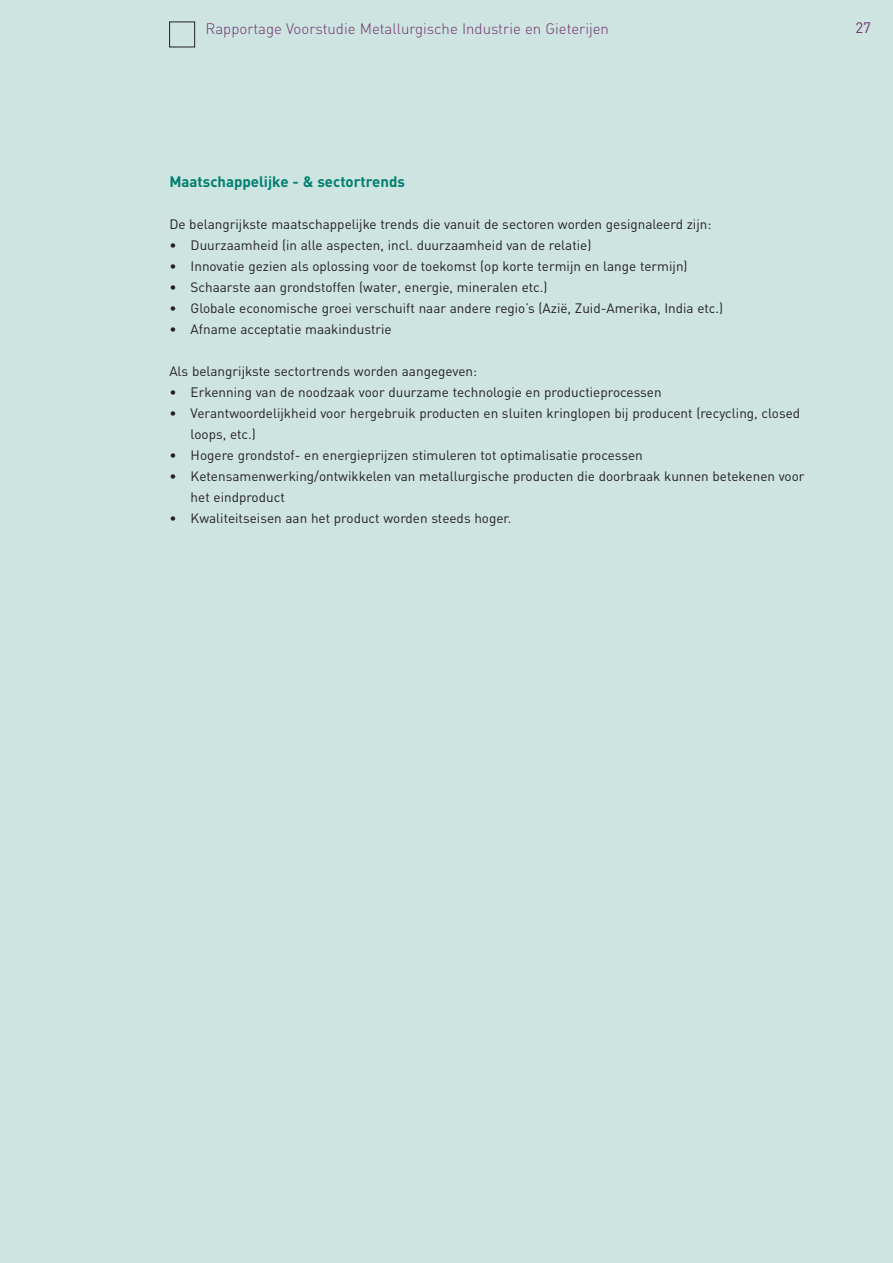
<style>
.page{position:relative;width:893px;height:1263px;background:#cde4e1}
.page>*{position:absolute;margin:0;border:0;box-sizing:border-box;transform-origin:0 0}
.t1{font:15px "DIN Light Alternate";color:#71326c}
.t2{font:700 15px "DIN";color:#007e6f}
.t3{font:15px "DIN";color:#71326c}
.t4{font:13.5px/21px "DIN";color:#231f20}
</style>
<div class="page">
<p class="t1" style="left:206px;top:23px;width:405px">Rapportage Voorstudie Metallurgische Industrie en Gieterijen</p>
<p class="t3" style="left:855px;top:23px;width:17px">27</p>
<p class="t2" style="left:169px;top:176px;width:237px">Maatschappelijke - &amp; sectortrends</p>
<p class="t4" style="left:169px;top:215px;width:543px">De belangrijkste maatschappelijke trends die vanuit de sectoren worden gesignaleerd zijn:</p>
<p class="t4" style="left:169px;top:236px;width:424px">• Duurzaamheid (in alle aspecten, incl. duurzaamheid van de relatie)</p>
<p class="t4" style="left:169px;top:257px;width:520px">• Innovatie gezien als oplossing voor de toekomst (op korte termijn en lange termijn)</p>
<p class="t4" style="left:169px;top:278px;width:380px">• Schaarste aan grondstoffen (water, energie, mineralen etc.)</p>
<p class="t4" style="left:169px;top:299px;width:555px">• Globale economische groei verschuift naar andere regio’s (Azië, Zuid-Amerika, India etc.)</p>
<p class="t4" style="left:169px;top:320px;width:224px">• Afname acceptatie maakindustrie</p>
<p class="t4" style="left:169px;top:362px;width:309px">Als belangrijkste sectortrends worden aangegeven:</p>
<p class="t4" style="left:169px;top:383px;width:494px">• Erkenning van de noodzaak voor duurzame technologie en productieprocessen</p>
<p class="t4" style="left:191px;top:404px;width:611px;text-indent:-21px">• Verantwoordelijkheid voor hergebruik producten en sluiten kringlopen bij producent (recycling, closed loops, etc.)</p>
<p class="t4" style="left:169px;top:446px;width:475px">• Hogere grondstof- en energieprijzen stimuleren tot optimalisatie processen</p>
<p class="t4" style="left:191px;top:467px;width:615px;text-indent:-21px">• Ketensamenwerking/ontwikkelen van metallurgische producten die doorbraak kunnen betekenen voor het eindproduct</p>
<p class="t4" style="left:169px;top:509px;width:343px">• Kwaliteitseisen aan het product worden steeds hoger.</p>
</div>
